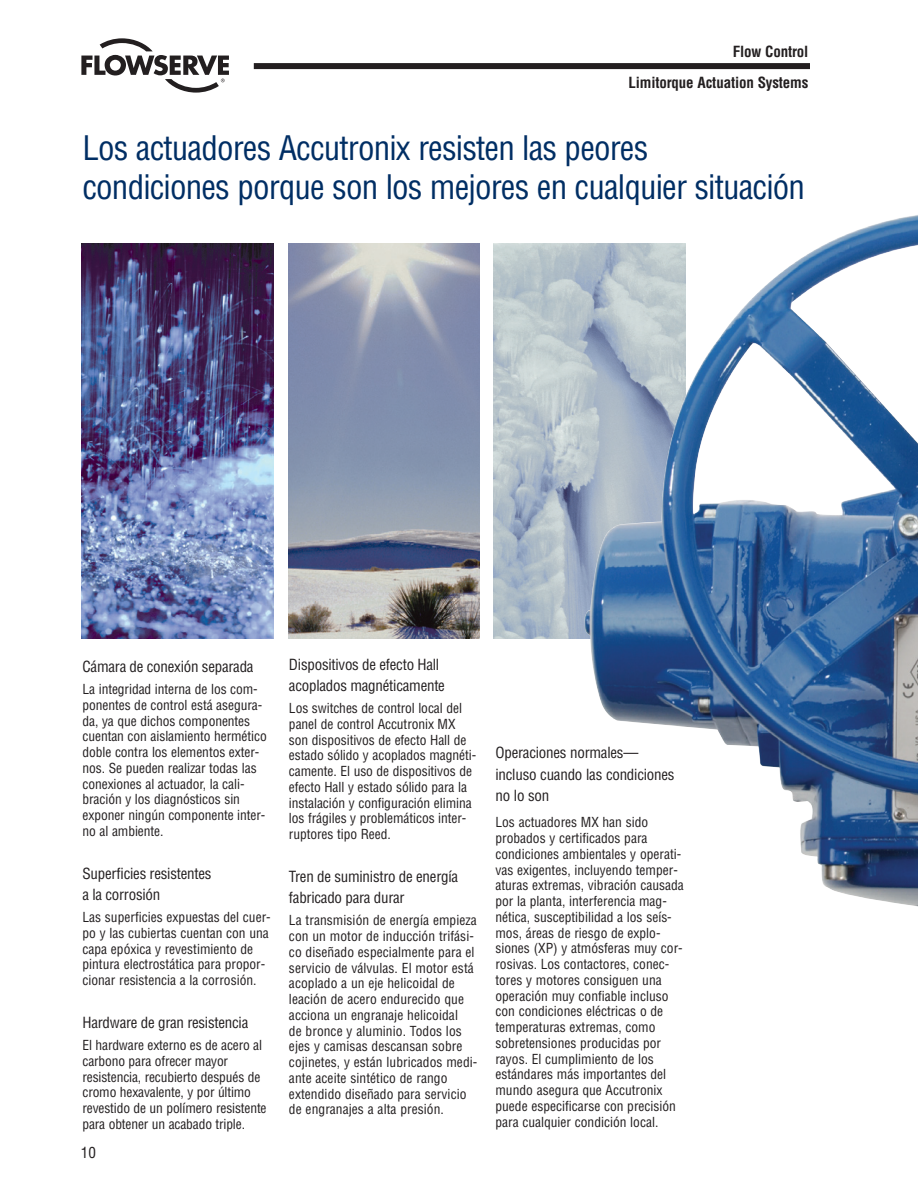
<style>
.page{position:relative;width:918px;height:1188px;background:#fff}
.page>*{position:absolute;margin:0;border:0;box-sizing:border-box;transform-origin:0 0}
.t1{font:condensed 33px/39px "Helvetica LT Std";letter-spacing:-.025em;color:#002e64}
.t2{font:condensed 15px/21.1px "Helvetica LT Std";letter-spacing:-.015em;color:#231f20}
.t3{font:700 condensed 15px/31.5px "Helvetica LT Std";letter-spacing:-.01em;color:#231f20;text-align:right}
.t4{font:condensed 13.5px/15.8px "Helvetica LT Std";color:#231f20}
</style>
<div class="page">
<svg style="left:81px;top:38px;width:148px;height:55px"></svg>
<div style="left:254px;top:63px;width:556px;height:6px;background:#231f20"></div>
<img style="left:494px;top:243px;width:91px;height:396px">
<img style="left:81px;top:243px;width:193px;height:396px">
<img style="left:288px;top:243px;width:191px;height:396px">
<img style="left:585px;top:215px;width:333px;height:692px">
<p class="t3" style="left:628px;top:37px;width:182px">Flow Control<br>Limitorque Actuation Systems</p>
<h1 class="t1" style="left:82px;top:133px;width:724px">Los actuadores Accutronix resisten las peores<br>condiciones porque son los mejores en cualquier situación</h1>
<p class="t2" style="left:82px;top:658px;width:173px">Cámara de conexión separada</p>
<p class="t4" style="left:82px;top:683px;width:186px">La integridad interna de los com&shy;ponentes de control está asegura&shy;da, ya que dichos componentes cuentan con aislamiento hermético doble contra los elementos exter&shy;nos. Se pueden realizar todas las conexiones al actuador, la cali&shy;bración y los diagnósticos sin exponer ningún componente inter&shy;no al ambiente.</p>
<p class="t2" style="left:82px;top:865px;width:130px">Superficies resistentes a la corrosión</p>
<p class="t4" style="left:82px;top:911px;width:190px">Las superficies expuestas del cuer&shy;po y las cubiertas cuentan con una capa epóxica y revestimiento de pintura electrostática para propor&shy;cionar resistencia a la corrosión.</p>
<p class="t2" style="left:82px;top:1014px;width:167px">Hardware de gran resistencia</p>
<p class="t4" style="left:82px;top:1039px;width:186px">El hardware externo es de acero al carbono para ofrecer mayor resistencia, recubierto después de cromo hexavalente, y por último revestido de un polímero resistente para obtener un acabado triple.</p>
<p class="t2" style="left:81px;top:1144px;width:16px">10</p>
<p class="t2" style="left:289px;top:656px;width:157px">Dispositivos de efecto Hall acoplados magnéticamente</p>
<p class="t4" style="left:289px;top:702px;width:189px">Los switches de control local del panel de control Accutronix MX son dispositivos de efecto Hall de estado sólido y acoplados magnéti&shy;camente. El uso de dispositivos de efecto Hall y estado sólido para la instalación y configuración elimina los frágiles y problemáticos inter&shy;ruptores tipo Reed.</p>
<p class="t2" style="left:289px;top:868px;width:171px">Tren de suministro de energía fabricado para durar</p>
<p class="t4" style="left:289px;top:914px;width:190px">La transmisión de energía empieza con un motor de inducción trifási&shy;co diseñado especialmente para el servicio de válvulas. El motor está acoplado a un eje helicoidal de leación de acero endurecido que acciona un engranaje helicoidal<br>de bronce y aluminio. Todos los ejes y camisas descansan sobre cojinetes, y están lubricados medi&shy;ante aceite sintético de rango extendido diseñado para servicio de engranajes a alta presión.</p>
<p class="t2" style="left:495px;top:744px;width:181px">Operaciones normales— incluso cuando las condiciones no lo son</p>
<p class="t4" style="left:495px;top:816px;width:190px">Los actuadores MX han sido probados y certificados para condiciones ambientales y operati&shy;vas exigentes, incluyendo temper&shy;aturas extremas, vibración causada por la planta, interferencia mag&shy;nética, susceptibilidad a los seís&shy;mos, áreas de riesgo de explo&shy;siones (XP) y atmósferas muy cor&shy;rosivas. Los contactores, conec&shy;tores y motores consiguen una operación muy confiable incluso con condiciones eléctricas o de temperaturas extremas, como sobretensiones producidas por rayos. El cumplimiento de los estándares más importantes del mundo asegura que Accutronix puede especificarse con precisión para cualquier condición local.</p>
</div>
